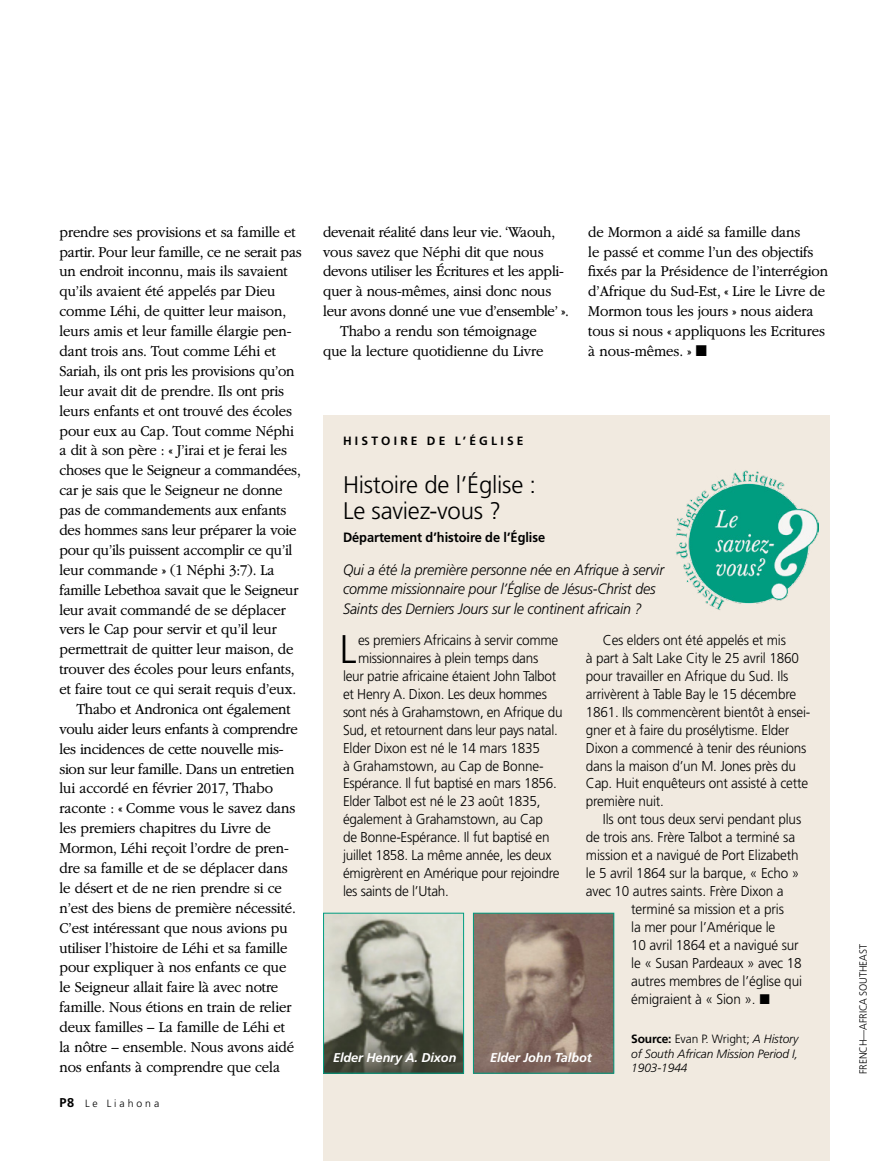
<style>
.page{position:relative;width:893px;height:1161px;background:#fff}
.page>*{position:absolute;margin:0;border:0;box-sizing:border-box;transform-origin:0 0}
.QUOTE_para_first_NEW{font:300 39.9px "Frutigerlds Lat";color:#000;scale:.95 1}
.TOPIC-1_title_NEWS_m{font:300 24px/25.5px "Frutigerlds Lat";letter-spacing:-.01em;color:#000}
.ARTCL_para_NEWS{font:300 15.75px/20px "Garamondlds Lat Plus";letter-spacing:-.01em;color:#000;scale:.95 1}
.ARTCL_kicker_NEWS{font:italic 300 15px/19.5px "Frutigerlds Lat";letter-spacing:-.01em;color:#000;scale:.95 1}
.Quote_para_NEWS{font:300 14.25px/17.9px "Frutigerlds Lat";letter-spacing:-.01em;color:#000;scale:.95 1}
.QUOTE_para_first_NEW-2{font:300 14.25px "Frutigerlds Lat";letter-spacing:-.02em;color:#000;scale:.95 1}
.ARTCL-BY_para_first{font:700 13.5px "Frutigerlds Lat";letter-spacing:-.005em;color:#000;scale:.95 1}
.FIGimg_CAP_para_NEWS{font:italic 700 12.75px "Frutigerlds Lat";letter-spacing:-.01em;color:#fff}
.Bio_para{font:italic 300 12px/14.2px "Frutigerlds Lat";letter-spacing:-.01em;color:#000;text-align:justify}
.FIGimg_title{font:700 12px "Frutigerlds Lat";letter-spacing:.27em;color:#000}
.Language_tagline{font:300 10.5px "Frutigerlds Lat";letter-spacing:-.01em;color:#000;scale:.95 1}
.Language_tagline-2{font:300 10.5px "Frutigerlds Lat";letter-spacing:.28em;color:#000}
.s1{font-weight:700;font-size:12.75px}
.s2{font-weight:700;font-style:normal}
.s3{font-style:normal}
</style>
<div class="page">
<div style="left:323px;top:416px;width:506px;height:745px;background:#f1eae0"></div>
<img style="left:676px;top:470px;width:143px;height:140px">
<img style="left:325px;top:915px;width:137px;height:156px">
<div style="left:323px;top:913px;width:141px;height:160px;border:1px solid #009d81"></div>
<img style="left:475px;top:915px;width:137px;height:156px">
<div style="left:473px;top:913px;width:141px;height:160px;border:1px solid #009d81"></div>
<p class="ARTCL_para_NEWS" style="left:60px;top:221px;width:257px">prendre ses provisions et sa famille et partir. Pour leur famille, ce ne serait pas un endroit inconnu, mais ils savaient qu’ils avaient été appelés par Dieu comme Léhi, de quitter leur maison, leurs amis et leur famille élargie pen&shy;dant trois ans. Tout comme Léhi et Sariah, ils ont pris les provisions qu’on leur avait dit de prendre. Ils ont pris leurs enfants et ont trouvé des écoles pour eux au Cap. Tout comme Néphi a dit à son père : « J’irai et je ferai les choses que le Seigneur a commandées, car je sais que le Seigneur ne donne pas de commandements aux enfants des hommes sans leur préparer la voie pour qu’ils puissent accomplir ce qu’il leur commande » (1 Néphi 3:7). La famille Lebethoa savait que le Seigneur leur avait commandé de se déplacer vers le Cap pour servir et qu’il leur permettrait de quitter leur maison, de trouver des écoles pour leurs enfants, et faire tout ce qui serait requis d’eux.</p>
<p class="ARTCL_para_NEWS" style="left:60px;top:699px;width:252px;text-indent:17px">Thabo et Andronica ont également voulu aider leurs enfants à comprendre les incidences de cette nouvelle mis&shy;sion sur leur famille. Dans un entretien lui accordé en février 2017, Thabo raconte : « Comme vous le savez dans les premiers chapitres du Livre de Mormon, Léhi reçoit l’ordre de pren&shy;dre sa famille et de se déplacer dans le désert et de ne rien prendre si ce n’est des biens de première nécessité.<br>C’est intéressant que nous avions pu utiliser l’histoire de Léhi et sa famille pour expliquer à nos enfants ce que le Seigneur allait faire là avec notre famille. Nous étions en train de relier deux familles – La famille de Léhi et la nôtre – ensemble. Nous avons aidé nos enfants à comprendre que cela</p>
<p class="Language_tagline-2" style="left:60px;top:1095px;width:101px"><span class="s1">P8</span> Le Liahona</p>
<p class="ARTCL_para_NEWS" style="left:323px;top:221px;width:260px">devenait réalité dans leur vie. ‘Waouh, vous savez que Néphi dit que nous devons utiliser les Écritures et les appli&shy;quer à nous-mêmes, ainsi donc nous leur avons donné une vue d’ensemble’ ».</p>
<p class="ARTCL_para_NEWS" style="left:323px;top:321px;width:234px;text-indent:17px">Thabo a rendu son témoignage que la lecture quotidienne du Livre</p>
<p class="ARTCL_para_NEWS" style="left:588px;top:221px;width:254px">de Mormon a aidé sa famille dans<br>le passé et comme l’un des objectifs fixés par la Présidence de l’interrégion d’Afrique du Sud-Est, « Lire le Livre de Mormon tous les jours » nous aidera tous si nous « appliquons les Ecritures à nous-mêmes. » ◼</p>
<p class="FIGimg_title" style="left:343px;top:431px;width:182px">HISTOIRE DE L’ÉGLISE</p>
<p class="TOPIC-1_title_NEWS_m" style="left:343px;top:472px;width:195px">Histoire de l’Église :<br>Le saviez-vous ?</p>
<p class="ARTCL-BY_para_first" style="left:343px;top:527px;width:214px">Département d’histoire de l’Église</p>
<p class="ARTCL_kicker_NEWS" style="left:343px;top:559px;width:339px">Qui a été la première personne née en Afrique à servir comme missionnaire pour l’Église de Jésus-Christ des<br>Saints des Derniers Jours sur le continent africain ?</p>
<p class="QUOTE_para_first_NEW" style="left:340px;top:620px;width:19px">L</p>
<p class="QUOTE_para_first_NEW-2" style="left:358px;top:630px;width:212px">es premiers Africains à servir comme</p>
<p class="Quote_para_NEWS" style="left:586px;top:631px;width:238px;text-indent:17px">Ces elders ont été appelés et mis<br>à part à Salt Lake City le 25 avril 1860 pour travailler en Afrique du Sud. Ils arrivèrent à Table Bay le 15 décembre 1861. Ils commencèrent bientôt à ensei&shy;gner et à faire du prosélytisme. Elder Dixon a commencé à tenir des réunions dans la maison d’un M. Jones près du Cap. Huit enquêteurs ont assisté à cette première nuit.</p>
<p class="Quote_para_NEWS" style="left:603px;top:810px;width:210px">Ils ont tous deux servi pendant plus</p>
<p class="Quote_para_NEWS" style="left:586px;top:828px;width:222px">de trois ans. Frère Talbot a terminé sa</p>
<p class="Quote_para_NEWS" style="left:586px;top:846px;width:225px">mission et a navigué de Port Elizabeth</p>
<p class="Quote_para_NEWS" style="left:586px;top:864px;width:226px">le 5 avril 1864 sur la barque, « Echo »</p>
<p class="Quote_para_NEWS" style="left:586px;top:882px;width:210px">avec 10 autres saints. Frère Dixon a</p>
<p class="Quote_para_NEWS" style="left:631px;top:900px;width:162px">terminé sa mission et a pris</p>
<p class="Quote_para_NEWS" style="left:631px;top:918px;width:153px">la mer pour l’Amérique le</p>
<p class="Quote_para_NEWS" style="left:631px;top:936px;width:178px">10 avril 1864 et a navigué sur</p>
<p class="Quote_para_NEWS" style="left:631px;top:953px;width:181px">le « Susan Pardeaux » avec 18</p>
<p class="Quote_para_NEWS" style="left:631px;top:971px;width:181px">autres membres de l’église qui</p>
<p class="Quote_para_NEWS" style="left:631px;top:989px;width:148px">émigraient à « Sion ». ◼</p>
<p class="Bio_para" style="left:631px;top:1032px;width:169px"><span class="s2">Source:</span> <span class="s3">Evan P. Wright;</span> A History of South African Mission Period I, 1903-1944</p>
<p class="QUOTE_para_first_NEW-2" style="left:358px;top:648px;width:191px">missionnaires à plein temps dans</p>
<p class="QUOTE_para_first_NEW-2" style="left:343px;top:665px;width:226px">leur patrie africaine étaient John Talbot</p>
<p class="QUOTE_para_first_NEW-2" style="left:343px;top:683px;width:216px">et Henry A. Dixon. Les deux hommes</p>
<p class="QUOTE_para_first_NEW-2" style="left:343px;top:701px;width:233px">sont nés à Grahamstown, en Afrique du</p>
<p class="QUOTE_para_first_NEW-2" style="left:343px;top:719px;width:228px">Sud, et retournent dans leur pays natal.</p>
<p class="QUOTE_para_first_NEW-2" style="left:343px;top:737px;width:209px">Elder Dixon est né le 14 mars 1835</p>
<p class="QUOTE_para_first_NEW-2" style="left:343px;top:755px;width:213px">à Grahamstown, au Cap de Bonne-</p>
<p class="QUOTE_para_first_NEW-2" style="left:343px;top:773px;width:227px">Espérance. Il fut baptisé en mars 1856.</p>
<p class="QUOTE_para_first_NEW-2" style="left:343px;top:791px;width:209px">Elder Talbot est né le 23 août 1835,</p>
<p class="QUOTE_para_first_NEW-2" style="left:343px;top:809px;width:212px">également à Grahamstown, au Cap</p>
<p class="QUOTE_para_first_NEW-2" style="left:343px;top:827px;width:219px">de Bonne-Espérance. Il fut baptisé en</p>
<p class="QUOTE_para_first_NEW-2" style="left:343px;top:845px;width:221px">juillet 1858. La même année, les deux</p>
<p class="QUOTE_para_first_NEW-2" style="left:343px;top:863px;width:229px">émigrèrent en Amérique pour rejoindre</p>
<p class="QUOTE_para_first_NEW-2" style="left:343px;top:881px;width:113px">les saints de l’Utah.</p>
<p class="FIGimg_CAP_para_NEWS" style="left:333px;top:1047px;width:125px">Elder Henry A. Dixon</p>
<p class="FIGimg_CAP_para_NEWS" style="left:490px;top:1047px;width:103px">Elder John Talbot</p>
<p class="Language_tagline" style="left:855px;top:1074px;width:138px;rotate:-90deg">FRENCH—AFRICA SOUTHEAST</p>
</div>
